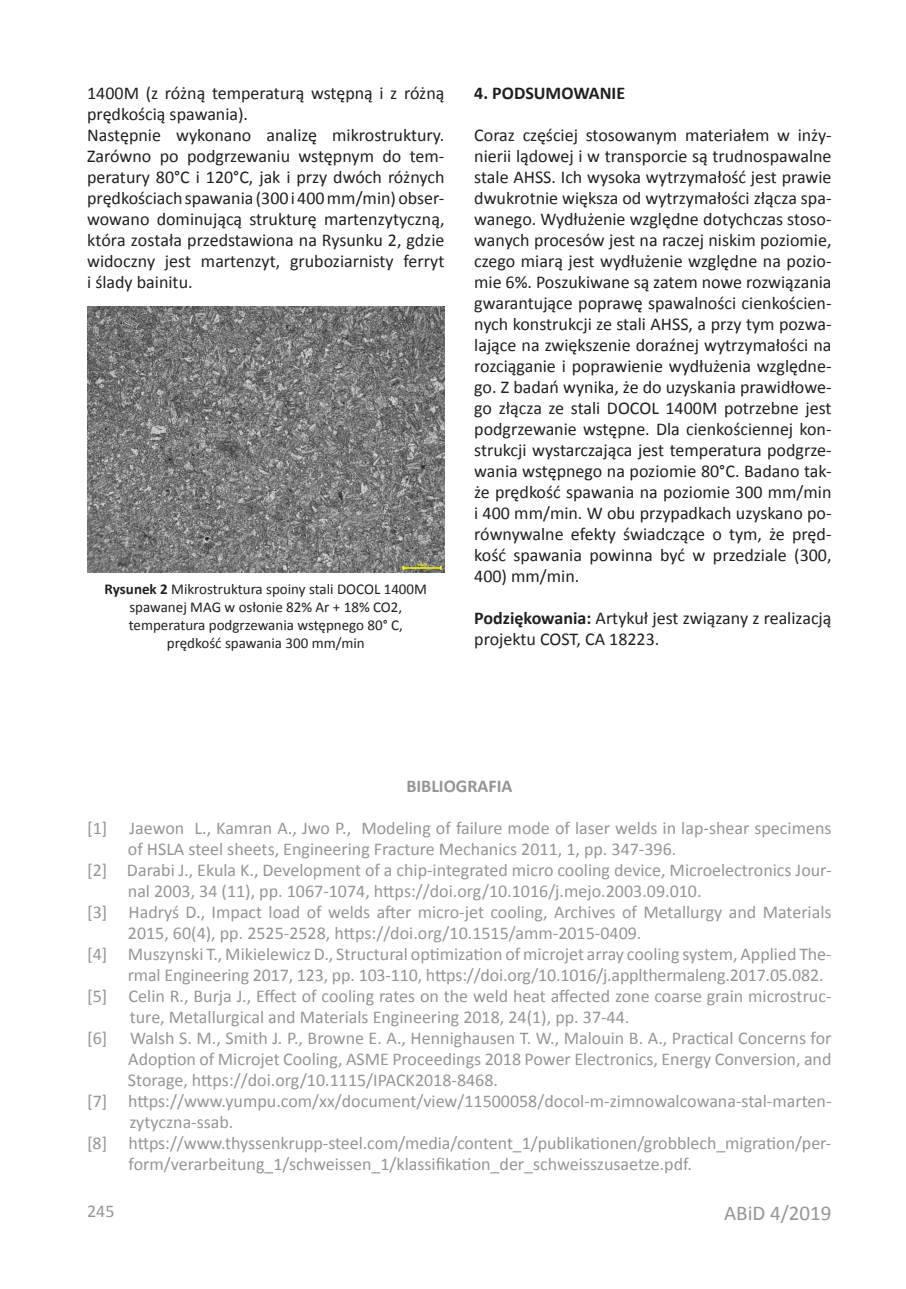
<style>
.page{position:relative;width:906px;height:1289px;background:#fff}
.page>*{position:absolute;margin:0;border:0;box-sizing:border-box;transform-origin:0 0}
.t1{font:21px "Calibri";color:#939598}
.t2{font:18px/21px "Calibri";color:#231f20}
.t3{font:18px "Calibri";color:#939598}
.t4{font:700 18px "Calibri";color:#231f20}
.t5{font:700 18px "Calibri";color:#939598}
.t6{font:15px/18px "Calibri";color:#231f20;text-align:center}
.s1{font-weight:700}
</style>
<div class="page">
<img style="left:87px;top:307px;width:357px;height:265px">
<p class="t2" style="left:87px;top:82px;width:359px">1400M (z różną temperaturą wstępną i z różną prędkością spawania).<br>Następnie wykonano analizę mikrostruktury.<br>Zarówno po podgrzewaniu wstępnym do tem&shy;peratury 80°C i 120°C, jak i przy dwóch różnych prędkościach spawania (300 i 400 mm/min) obser&shy;wowano dominującą strukturę martenzytyczną, która została przedstawiona na Rysunku 2, gdzie widoczny jest martenzyt, gruboziarnisty ferryt i ślady bainitu.</p>
<p class="t4" style="left:474px;top:80px;width:152px">4. PODSUMOWANIE</p>
<p class="t2" style="left:474px;top:124px;width:359px;text-align:justify">Coraz częściej stosowanym materiałem w inży&shy;nierii lądowej i w transporcie są trudnospawalne stale AHSS. Ich wysoka wytrzymałość jest prawie dwukrotnie większa od wytrzymałości złącza spa&shy;wanego. Wydłużenie względne dotychczas stoso&shy;wanych procesów jest na raczej niskim poziomie, czego miarą jest wydłużenie względne na pozio&shy;mie 6%. Poszukiwane są zatem nowe rozwiązania gwarantujące poprawę spawalności cienkościen&shy;nych konstrukcji ze stali AHSS, a przy tym pozwa&shy;lające na zwiększenie doraźnej wytrzymałości na rozciąganie i poprawienie wydłużenia względne&shy;go. Z badań wynika, że do uzyskania prawidłowe&shy;go złącza ze stali DOCOL 1400M potrzebne jest podgrzewanie wstępne. Dla cienkościennej kon&shy;strukcji wystarczająca jest temperatura podgrze&shy;wania wstępnego na poziomie 80°C. Badano tak&shy;że prędkość spawania na poziomie 300 mm/min i 400 mm/min. W obu przypadkach uzyskano po&shy;równywalne efekty świadczące o tym, że pręd&shy;kość spawania powinna być w przedziale (300, 400) mm/min.</p>
<p class="t2" style="left:474px;top:607px;width:359px"><span class="s1">Podziękowania:</span> Artykuł jest związany z realizacją projektu COST, CA 18223.</p>
<p class="t6" style="left:105px;top:579px;width:324px"><span class="s1">Rysunek 2</span> Mikrostruktura spoiny stali DOCOL 1400M spawanej MAG w osłonie 82% Ar + 18% CO2, temperatura podgrzewania wstępnego 80° C, prędkość spawania 300 mm/min</p>
<p class="t5" style="left:406px;top:773px;width:108px">BIBLIOGRAFIA</p>
<p class="t3" style="left:87px;top:815px;width:746px">[1] Jaewon L., Kamran A., Jwo P., Modeling of failure mode of laser welds in lap-shear specimens</p>
<p class="t3" style="left:128px;top:836px;width:550px">of HSLA steel sheets, Engineering Fracture Mechanics 2011, 1, pp. 347-396.</p>
<p class="t3" style="left:87px;top:857px;width:746px">[2] Darabi J., Ekula K., Development of a chip-integrated micro cooling device, Microelectronics Jour-</p>
<p class="t3" style="left:128px;top:878px;width:575px">nal 2003, 34 (11), pp. 1067-1074, https://doi.org/10.1016/j.mejo.2003.09.010.</p>
<p class="t3" style="left:87px;top:899px;width:746px">[3] Hadryś D., Impact load of welds after micro-jet cooling, Archives of Metallurgy and Materials</p>
<p class="t3" style="left:128px;top:920px;width:515px">2015, 60(4), pp. 2525-2528, https://doi.org/10.1515/amm-2015-0409.</p>
<p class="t3" style="left:87px;top:941px;width:746px">[4] Muszynski T., Mikielewicz D., Structural optimization of microjet array cooling system, Applied The-</p>
<p class="t3" style="left:128px;top:962px;width:697px">rmal Engineering 2017, 123, pp. 103-110, https://doi.org/10.1016/j.applthermaleng.2017.05.082.</p>
<p class="t3" style="left:87px;top:983px;width:746px">[5] Celin R., Burja J., Effect of cooling rates on the weld heat affected zone coarse grain microstruc-</p>
<p class="t3" style="left:130px;top:1004px;width:501px">ture, Metallurgical and Materials Engineering 2018, 24(1), pp. 37-44.</p>
<p class="t3" style="left:87px;top:1025px;width:22px">[6]</p>
<p class="t3" style="left:130px;top:1025px;width:703px">Walsh S. M., Smith J. P., Browne E. A., Hennighausen T. W., Malouin B. A., Practical Concerns for</p>
<p class="t3" style="left:128px;top:1046px;width:704px">Adoption of Microjet Cooling, ASME Proceedings 2018 Power Electronics, Energy Conversion, and</p>
<p class="t3" style="left:128px;top:1067px;width:372px">Storage, https://doi.org/10.1115/IPACK2018-8468.</p>
<p class="t3" style="left:87px;top:1088px;width:746px">[7] https://www.yumpu.com/xx/document/view/11500058/docol-m-zimnowalcowana-stal-marten-</p>
<p class="t3" style="left:129px;top:1109px;width:106px">zytyczna-ssab.</p>
<p class="t3" style="left:87px;top:1130px;width:746px">[8] https://www.thyssenkrupp-steel.com/media/content_1/publikationen/grobblech_migration/per-</p>
<p class="t3" style="left:129px;top:1151px;width:565px">form/verarbeitung_1/schweissen_1/klassifikation_der_schweisszusaetze.pdf.</p>
<p class="t3" style="left:87px;top:1198px;width:29px">18245</p>
<p class="t1" style="left:724px;top:1198px;width:109px">ABiD 4/2019</p>
</div>
